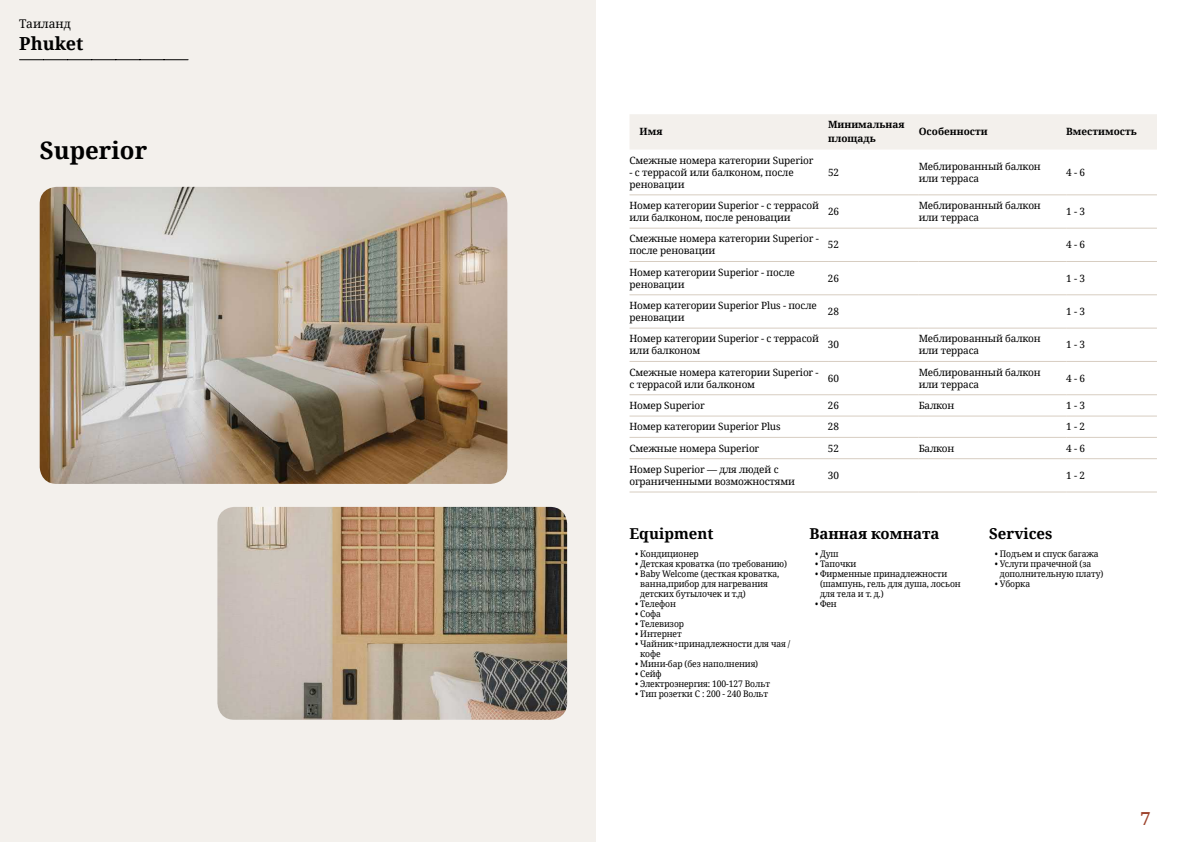
<style>
.page{position:relative;width:1191px;height:842px;background:#fff}
.page>*{position:absolute;margin:0;border:0;box-sizing:border-box;transform-origin:0 0}
.t1{font:700 24px "Noto Serif";color:#000}
.t2{font:700 18px "Noto Serif";color:#000}
.t3{font:700 18px "Noto Serif";color:#9d432c}
.t4{font:700 15px "Noto Serif";color:#000}
.t5{font:12px "Noto Serif";color:#000}
.t6{font:10px/12px "Noto Serif";letter-spacing:-.015em;color:#000}
.t7{font:700 10px/14px "Noto Serif";color:#000}
.t8{font:9px/10px "Noto Serif";letter-spacing:-.015em;color:#000;scale:.95 1}
</style>
<div class="page">
<div style="left:0;top:0;width:595px;height:842px;background:#f3f0ec"></div>
<img style="left:40px;top:187px;width:467px;height:297px">
<img style="left:217px;top:507px;width:350px;height:213px">
<svg style="left:20px;top:59px;width:168px;height:1px"></svg>
<div style="left:630px;top:114px;width:527px;height:36px;background:#f3f0ec"></div>
<hr style="left:629px;top:194px;width:199px;height:1px;background:#d7cdc1">
<hr style="left:828px;top:194px;width:90px;height:1px;background:#d7cdc1">
<hr style="left:918px;top:194px;width:148px;height:1px;background:#d7cdc1">
<hr style="left:1066px;top:194px;width:91px;height:1px;background:#d7cdc1">
<hr style="left:629px;top:228px;width:199px;height:1px;background:#d7cdc1">
<hr style="left:828px;top:228px;width:90px;height:1px;background:#d7cdc1">
<hr style="left:918px;top:228px;width:148px;height:1px;background:#d7cdc1">
<hr style="left:1066px;top:228px;width:91px;height:1px;background:#d7cdc1">
<hr style="left:629px;top:261px;width:199px;height:1px;background:#d7cdc1">
<hr style="left:828px;top:261px;width:90px;height:1px;background:#d7cdc1">
<hr style="left:918px;top:261px;width:148px;height:1px;background:#d7cdc1">
<hr style="left:1066px;top:261px;width:91px;height:1px;background:#d7cdc1">
<hr style="left:629px;top:294px;width:199px;height:1px;background:#d7cdc1">
<hr style="left:828px;top:294px;width:90px;height:1px;background:#d7cdc1">
<hr style="left:918px;top:294px;width:148px;height:1px;background:#d7cdc1">
<hr style="left:1066px;top:294px;width:91px;height:1px;background:#d7cdc1">
<hr style="left:629px;top:328px;width:199px;height:1px;background:#d7cdc1">
<hr style="left:828px;top:328px;width:90px;height:1px;background:#d7cdc1">
<hr style="left:918px;top:328px;width:148px;height:1px;background:#d7cdc1">
<hr style="left:1066px;top:328px;width:91px;height:1px;background:#d7cdc1">
<hr style="left:629px;top:361px;width:199px;height:1px;background:#d7cdc1">
<hr style="left:828px;top:361px;width:90px;height:1px;background:#d7cdc1">
<hr style="left:918px;top:361px;width:148px;height:1px;background:#d7cdc1">
<hr style="left:1066px;top:361px;width:91px;height:1px;background:#d7cdc1">
<hr style="left:629px;top:394px;width:199px;height:1px;background:#d7cdc1">
<hr style="left:828px;top:394px;width:90px;height:1px;background:#d7cdc1">
<hr style="left:918px;top:394px;width:148px;height:1px;background:#d7cdc1">
<hr style="left:1066px;top:394px;width:91px;height:1px;background:#d7cdc1">
<hr style="left:629px;top:416px;width:199px;height:1px;background:#d7cdc1">
<hr style="left:828px;top:416px;width:90px;height:1px;background:#d7cdc1">
<hr style="left:918px;top:416px;width:148px;height:1px;background:#d7cdc1">
<hr style="left:1066px;top:416px;width:91px;height:1px;background:#d7cdc1">
<hr style="left:629px;top:437px;width:199px;height:1px;background:#d7cdc1">
<hr style="left:828px;top:437px;width:90px;height:1px;background:#d7cdc1">
<hr style="left:918px;top:437px;width:148px;height:1px;background:#d7cdc1">
<hr style="left:1066px;top:437px;width:91px;height:1px;background:#d7cdc1">
<hr style="left:629px;top:458px;width:199px;height:1px;background:#d7cdc1">
<hr style="left:828px;top:458px;width:90px;height:1px;background:#d7cdc1">
<hr style="left:918px;top:458px;width:148px;height:1px;background:#d7cdc1">
<hr style="left:1066px;top:458px;width:91px;height:1px;background:#d7cdc1">
<hr style="left:629px;top:491px;width:199px;height:1px;background:#d7cdc1">
<hr style="left:828px;top:491px;width:90px;height:1px;background:#d7cdc1">
<hr style="left:918px;top:491px;width:148px;height:1px;background:#d7cdc1">
<hr style="left:1066px;top:491px;width:91px;height:1px;background:#d7cdc1">
<p class="t5" style="left:19px;top:16px;width:53px">Таиланд</p>
<h2 class="t2" style="left:19px;top:31px;width:66px">Phuket</h2>
<h1 class="t1" style="left:40px;top:133px;width:109px">Superior</h1>
<p class="t7" style="left:639px;top:125px;width:24px">Имя</p>
<p class="t7" style="left:828px;top:118px;width:78px">Минимальная площадь</p>
<p class="t7" style="left:918px;top:125px;width:70px">Особенности</p>
<p class="t7" style="left:1066px;top:125px;width:72px">Вместимость</p>
<p class="t6" style="left:629px;top:154px;width:185px">Смежные номера категории Superior</p>
<p class="t6" style="left:629px;top:166px;width:166px">- с террасой или балконом, после реновации</p>
<p class="t6" style="left:828px;top:166px;width:13px">52</p>
<p class="t6" style="left:918px;top:160px;width:124px">Меблированный балкон или терраса</p>
<p class="t6" style="left:1066px;top:166px;width:20px">4 - 6</p>
<p class="t6" style="left:629px;top:199px;width:191px">Номер категории Superior - с террасой или балконом, после реновации</p>
<p class="t6" style="left:828px;top:205px;width:13px">26</p>
<p class="t6" style="left:918px;top:199px;width:124px">Меблированный балкон или терраса</p>
<p class="t6" style="left:1066px;top:205px;width:20px">1 - 3</p>
<p class="t6" style="left:629px;top:232px;width:191px">Смежные номера категории Superior - после реновации</p>
<p class="t6" style="left:828px;top:238px;width:13px">52</p>
<p class="t6" style="left:1066px;top:238px;width:20px">4 - 6</p>
<p class="t6" style="left:629px;top:266px;width:167px">Номер категории Superior - после реновации</p>
<p class="t6" style="left:828px;top:272px;width:13px">26</p>
<p class="t6" style="left:1066px;top:272px;width:20px">1 - 3</p>
<p class="t6" style="left:629px;top:299px;width:189px">Номер категории Superior Plus - после реновации</p>
<p class="t6" style="left:828px;top:305px;width:13px">28</p>
<p class="t6" style="left:1066px;top:305px;width:20px">1 - 3</p>
<p class="t6" style="left:629px;top:332px;width:191px">Номер категории Superior - с террасой или балконом</p>
<p class="t6" style="left:828px;top:338px;width:13px">30</p>
<p class="t6" style="left:918px;top:332px;width:124px">Меблированный балкон или терраса</p>
<p class="t6" style="left:1066px;top:338px;width:20px">1 - 3</p>
<p class="t6" style="left:629px;top:366px;width:191px">Смежные номера категории Superior - с террасой или балконом</p>
<p class="t6" style="left:828px;top:372px;width:13px">60</p>
<p class="t6" style="left:918px;top:366px;width:124px">Меблированный балкон или терраса</p>
<p class="t6" style="left:1066px;top:372px;width:20px">4 - 6</p>
<p class="t6" style="left:629px;top:399px;width:77px">Номер Superior</p>
<p class="t6" style="left:828px;top:399px;width:13px">26</p>
<p class="t6" style="left:918px;top:399px;width:37px">Балкон</p>
<p class="t6" style="left:1066px;top:399px;width:20px">1 - 3</p>
<p class="t6" style="left:629px;top:420px;width:153px">Номер категории Superior Plus</p>
<p class="t6" style="left:828px;top:420px;width:13px">28</p>
<p class="t6" style="left:1066px;top:420px;width:20px">1 - 2</p>
<p class="t6" style="left:629px;top:442px;width:131px">Смежные номера Superior</p>
<p class="t6" style="left:828px;top:442px;width:13px">52</p>
<p class="t6" style="left:918px;top:442px;width:37px">Балкон</p>
<p class="t6" style="left:1066px;top:442px;width:20px">4 - 6</p>
<p class="t6" style="left:629px;top:463px;width:167px">Номер Superior ― для людей с ограниченными возможностями</p>
<p class="t6" style="left:828px;top:469px;width:13px">30</p>
<p class="t6" style="left:1066px;top:469px;width:20px">1 - 2</p>
<h3 class="t4" style="left:629px;top:523px;width:85px">Equipment</h3>
<p class="t8" style="left:635px;top:549px;width:68px">• Кондиционер</p>
<p class="t8" style="left:635px;top:559px;width:161px">• Детская кроватка (по требованию)</p>
<p class="t8" style="left:640px;top:569px;width:148px;text-indent:-5px">• Baby Welcome (десткая кроватка, ванна,прибор для нагревания детских бутылочек и т.д)</p>
<p class="t8" style="left:635px;top:599px;width:44px">• Телефон</p>
<p class="t8" style="left:635px;top:609px;width:29px">• Софа</p>
<p class="t8" style="left:635px;top:619px;width:53px">• Телевизор</p>
<p class="t8" style="left:635px;top:629px;width:50px">• Интернет</p>
<p class="t8" style="left:640px;top:639px;width:159px;text-indent:-5px">• Чайник+принадлежности для чая / кофе</p>
<p class="t8" style="left:635px;top:659px;width:131px">• Мини-бар (без наполнения)</p>
<p class="t8" style="left:635px;top:669px;width:29px">• Сейф</p>
<p class="t8" style="left:635px;top:679px;width:143px">• Электроэнергия: 100-127 Вольт</p>
<p class="t8" style="left:635px;top:689px;width:142px">• Тип розетки C : 200 - 240 Вольт</p>
<h3 class="t4" style="left:989px;top:523px;width:65px">Services</h3>
<p class="t8" style="left:994px;top:549px;width:111px">• Подъем и спуск багажа</p>
<p class="t8" style="left:1000px;top:559px;width:110px;text-indent:-5px">• Услуги прачечной (за дополнительную плату)</p>
<p class="t8" style="left:994px;top:579px;width:39px">• Уборка</p>
<h3 class="t4" style="left:809px;top:523px;width:132px">Ванная комната</h3>
<p class="t8" style="left:815px;top:549px;width:26px">• Душ</p>
<p class="t8" style="left:815px;top:559px;width:45px">• Тапочки</p>
<p class="t8" style="left:820px;top:569px;width:149px;text-indent:-5px">• Фирменные принадлежности (шампунь, гель для душа, лосьон для тела и т. д.)</p>
<p class="t8" style="left:815px;top:599px;width:24px">• Фен</p>
<h2 class="t3" style="left:1140px;top:806px;width:12px">7</h2>
</div>
